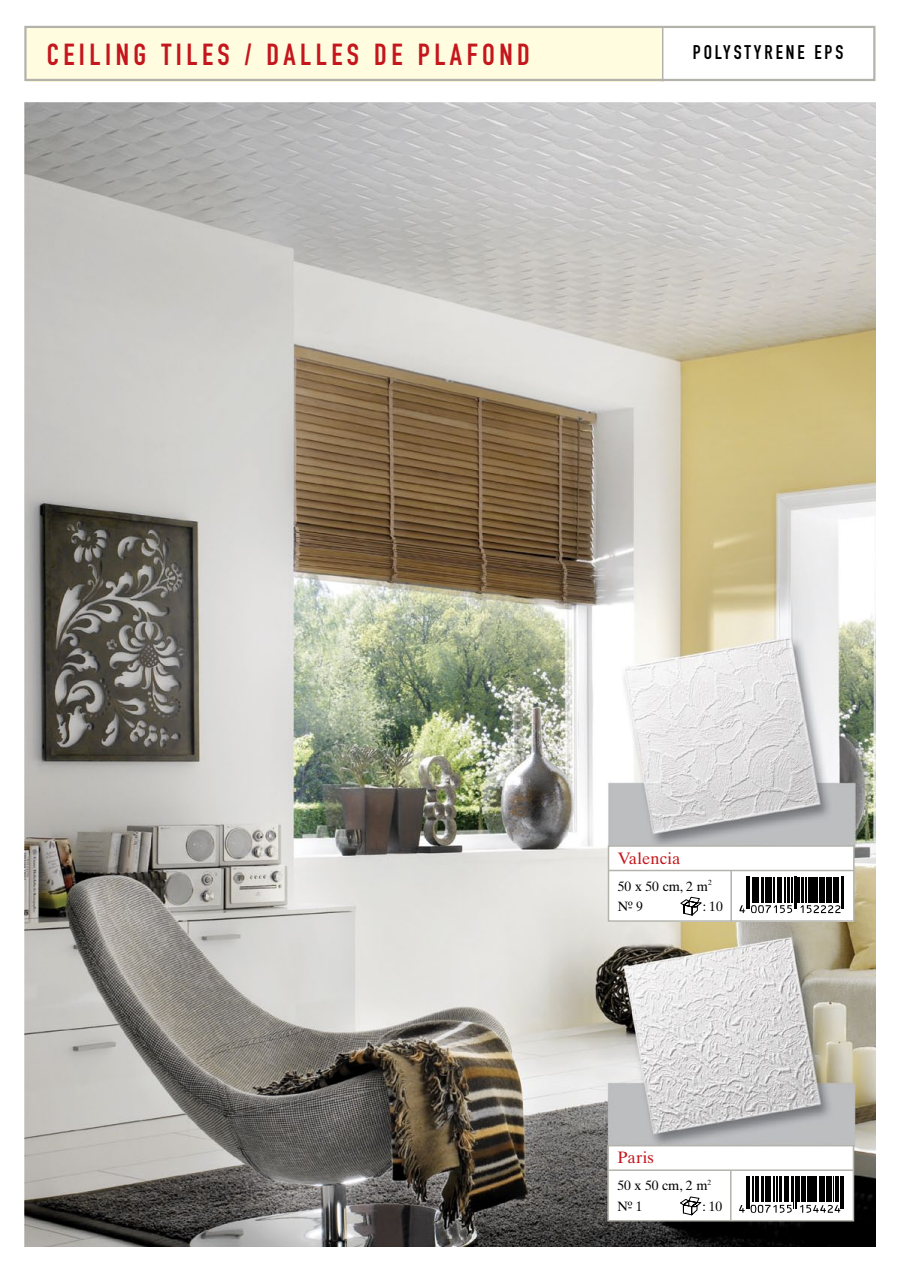
<style>
.page{position:relative;width:898px;height:1272px;background:#fff}
.page>*{position:absolute;margin:0;border:0;box-sizing:border-box;transform-origin:0 0}
.t1{font:30px "DIN Engschrift";letter-spacing:.15em;color:#c4161c}
.t2{font:19.5px "DIN Engschrift";letter-spacing:.15em;color:#000}
.t3{font:16.5px "Times Ten";letter-spacing:.01em;color:#c4161c}
.t4{font:13.5px/20.2px "Times Ten";color:#000}
</style>
<div class="page">
<img style="left:24px;top:25px;width:852px;height:1222px">
<h1 class="t1" style="left:47px;top:37px;width:484px">CEILING TILES / DALLES DE PLAFOND</h1>
<h2 class="t2" style="left:692px;top:40px;width:152px">POLYSTYRENE EPS</h2>
<p class="t3" style="left:617px;top:848px;width:64px">Valencia</p>
<p class="t4" style="left:617px;top:875px;width:95px">50 x 50 cm, 2 m<sup>2<br></sup>N º- 9</p>
<p class="t4" style="left:702px;top:896px;width:21px">:10</p>
<p class="t3" style="left:617px;top:1147px;width:38px">Paris</p>
<p class="t4" style="left:617px;top:1175px;width:95px">50 x 50 cm, 2 m<sup>2<br></sup>N º- 1</p>
<p class="t4" style="left:702px;top:1195px;width:21px">:10</p>
</div>
